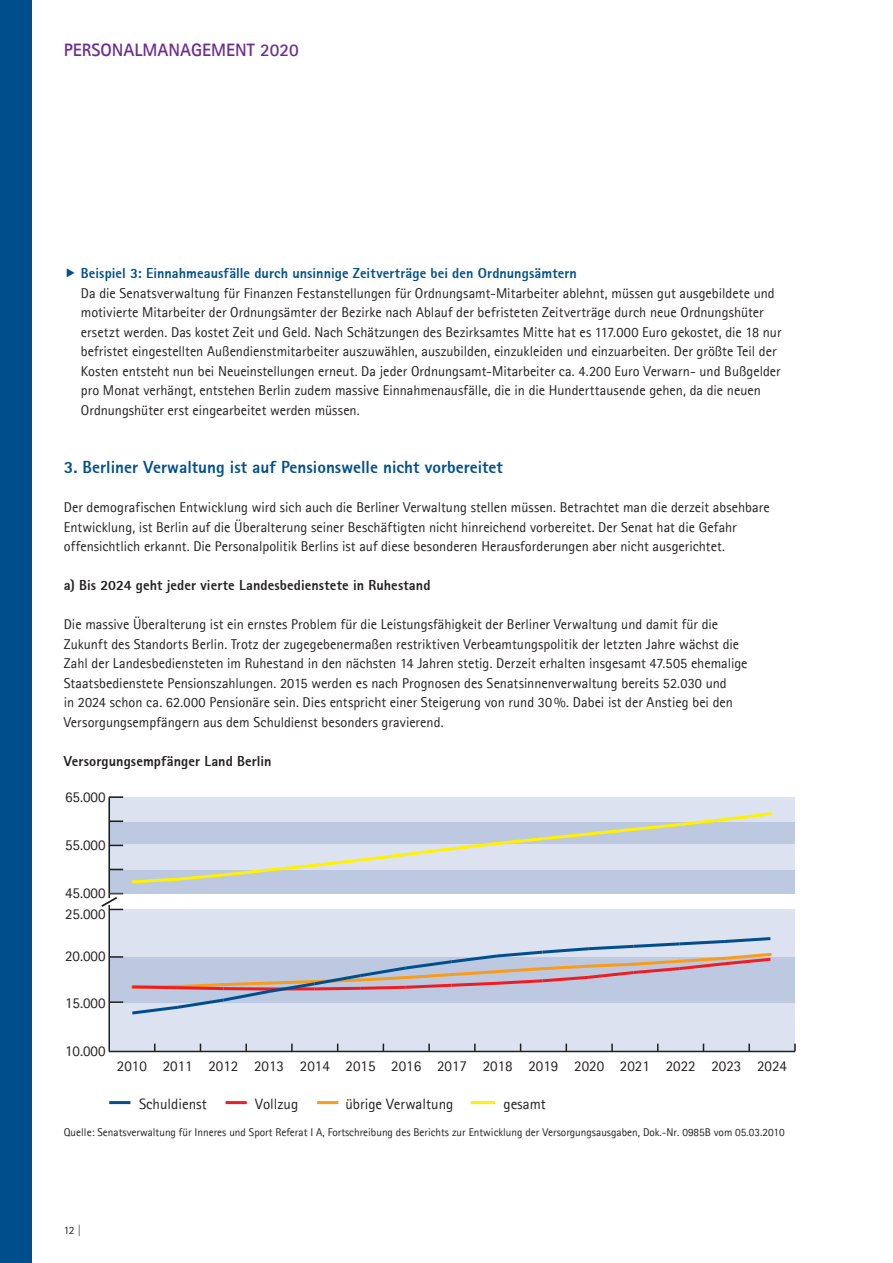
<style>
.page{position:relative;width:893px;height:1263px;background:#fff}
.page>*{position:absolute;margin:0;border:0;box-sizing:border-box;transform-origin:0 0}
.t1{font:700 18px "Agfa Rotis Sans Serif";color:#6e2c91}
.t2{font:800 17.25px "Agfa Rotis Sans Serif";color:#004f8c}
.t3{font:15px "Agfa Rotis Sans Serif";color:#231f20}
.t4{font:14.25px/19.5px "Agfa Rotis Sans Serif";color:#231f20}
.t5{font:800 14.25px "Agfa Rotis Sans Serif";letter-spacing:.005em;color:#231f20}
.t6{font:800 14.25px "Agfa Rotis Sans Serif";letter-spacing:.005em;color:#004f8c}
.t7{font:11.25px "Agfa Rotis Sans Serif";color:#231f20}
</style>
<div class="page">
<div style="left:0;top:0;width:32px;height:1263px;background:#004f8c"></div>
<div style="left:109px;top:797px;width:686px;height:96px;background:#bdc9e0"></div>
<div style="left:109px;top:845px;width:686px;height:25px;background:#dce2ef"></div>
<div style="left:109px;top:797px;width:686px;height:24px;background:#dce2ef"></div>
<div style="left:109px;top:909px;width:686px;height:47px;background:#dce2ef"></div>
<div style="left:109px;top:1003px;width:686px;height:48px;background:#dce2ef"></div>
<hr style="left:109px;top:1101px;width:21px;height:3px;background:#004f8c">
<hr style="left:226px;top:1101px;width:21px;height:3px;background:#ee1d23">
<hr style="left:317px;top:1101px;width:21px;height:3px;background:#f89c1c">
<hr style="left:472px;top:1101px;width:21px;height:3px;background:#fff101">
<hr style="left:109px;top:1051px;width:686px;height:1px;background:#231f20">
<svg style="left:245px;top:1043px;width:2px;height:8px"></svg>
<svg style="left:291px;top:1043px;width:2px;height:8px"></svg>
<svg style="left:428px;top:1043px;width:2px;height:8px"></svg>
<svg style="left:474px;top:1043px;width:2px;height:8px"></svg>
<svg style="left:611px;top:1043px;width:2px;height:8px"></svg>
<svg style="left:748px;top:1043px;width:2px;height:8px"></svg>
<hr style="left:108px;top:905px;width:2px;height:146px;background:#231f20">
<hr style="left:108px;top:797px;width:2px;height:101px;background:#231f20">
<svg style="left:110px;top:1001px;width:13px;height:2px"></svg>
<svg style="left:110px;top:956px;width:13px;height:2px"></svg>
<svg style="left:110px;top:869px;width:13px;height:1px"></svg>
<svg style="left:110px;top:844px;width:13px;height:2px"></svg>
<svg style="left:109px;top:796px;width:14px;height:2px"></svg>
<svg style="left:110px;top:820px;width:13px;height:2px"></svg>
<svg style="left:129px;top:937px;width:645px;height:78px"></svg>
<svg style="left:129px;top:812px;width:646px;height:72px"></svg>
<svg style="left:101px;top:893px;width:22px;height:17px"></svg>
<p class="t1" style="left:64px;top:39px;width:236px">PERSONALMANAGEMENT 2020</p>
<p class="t6" style="left:81px;top:264px;width:498px">Beispiel 3: Einnahmeausfälle durch unsinnige Zeitverträge bei den Ordnungsämtern</p>
<p class="t4" style="left:81px;top:283px;width:702px">Da die Senatsverwaltung für Finanzen Festanstellungen für Ordnungsamt-Mitarbeiter ablehnt, müssen gut ausgebildete und motivierte Mitarbeiter der Ordnungsämter der Bezirke nach Ablauf der befristeten Zeitverträge durch neue Ordnungshüter ersetzt werden. Das kostet Zeit und Geld. Nach Schätzungen des Bezirksamtes Mitte hat es 117.000 Euro gekostet, die 18 nur befristet eingestellten Außendienstmitarbeiter auszuwählen, auszubilden, einzukleiden und einzuarbeiten. Der größte Teil der Kosten entsteht nun bei Neueinstellungen erneut. Da jeder Ordnungsamt-Mitarbeiter ca. 4.200 Euro Verwarn- und Bußgelder pro Monat verhängt, entstehen Berlin zudem massive Einnahmenausfälle, die in die Hunderttausende gehen, da die neuen Ordnungshüter erst eingearbeitet werden müssen.</p>
<p class="t2" style="left:64px;top:456px;width:441px">3. Berliner Verwaltung ist auf Pensionswelle nicht vorbereitet</p>
<p class="t4" style="left:64px;top:497px;width:707px">Der demografischen Entwicklung wird sich auch die Berliner Verwaltung stellen müssen. Betrachtet man die derzeit absehbare<br>Entwicklung, ist Berlin auf die Überalterung seiner Beschäftigten nicht hinreichend vorbereitet. Der Senat hat die Gefahr offensichtlich erkannt. Die Personalpolitik Berlins ist auf diese besonderen Herausforderungen aber nicht ausgerichtet.</p>
<p class="t5" style="left:64px;top:576px;width:368px">a) Bis 2024 geht jeder vierte Landesbedienstete in Ruhestand</p>
<p class="t4" style="left:64px;top:614px;width:685px">Die massive Überalterung ist ein ernstes Problem für die Leistungsfähigkeit der Berliner Verwaltung und damit für die Zukunft des Standorts Berlin. Trotz der zugegebenermaßen restriktiven Verbeamtungspolitik der letzten Jahre wächst die Zahl der Landesbediensteten im Ruhestand in den nächsten 14 Jahren stetig. Derzeit erhalten insgesamt 47.505 ehemalige Staatsbedienstete Pensionszahlungen. 2015 werden es nach Prognosen des Senatsinnenverwaltung bereits 52.030 und<br>in 2024 schon ca. 62.000 Pensionäre sein. Dies entspricht einer Steigerung von rund 30%. Dabei ist der Anstieg bei den Versorgungsempfängern aus dem Schuldienst besonders gravierend.</p>
<p class="t5" style="left:64px;top:752px;width:209px">Versorgungsempfänger Land Berlin</p>
<p class="t3" style="left:65px;top:788px;width:42px">65.000</p>
<p class="t3" style="left:65px;top:836px;width:42px">55.000</p>
<p class="t3" style="left:65px;top:884px;width:42px">45.000</p>
<p class="t3" style="left:65px;top:904px;width:42px">25.000</p>
<p class="t3" style="left:65px;top:947px;width:42px">20.000</p>
<p class="t3" style="left:65px;top:994px;width:42px">15.000</p>
<p class="t3" style="left:65px;top:1042px;width:42px">10.000</p>
<p class="t3" style="left:117px;top:1057px;width:672px">2010 2011 2012 2013 2014 2015 2016 2017 2018 2019 2020 2021 2022 2023 2024</p>
<p class="t3" style="left:139px;top:1095px;width:69px">Schuldienst</p>
<p class="t3" style="left:255px;top:1095px;width:45px">Vollzug</p>
<p class="t3" style="left:345px;top:1095px;width:110px">übrige Verwaltung</p>
<p class="t3" style="left:503px;top:1095px;width:44px">gesamt</p>
<p class="t7" style="left:64px;top:1126px;width:723px">Quelle: Senatsverwaltung für Inneres und Sport Referat I A, Fortschreibung des Berichts zur Entwicklung der Versorgungsausgaben, Dok.-Nr. 0985B vom 05.03.2010</p>
<p class="t7" style="left:64px;top:1223px;width:19px">12 |</p>
</div>
